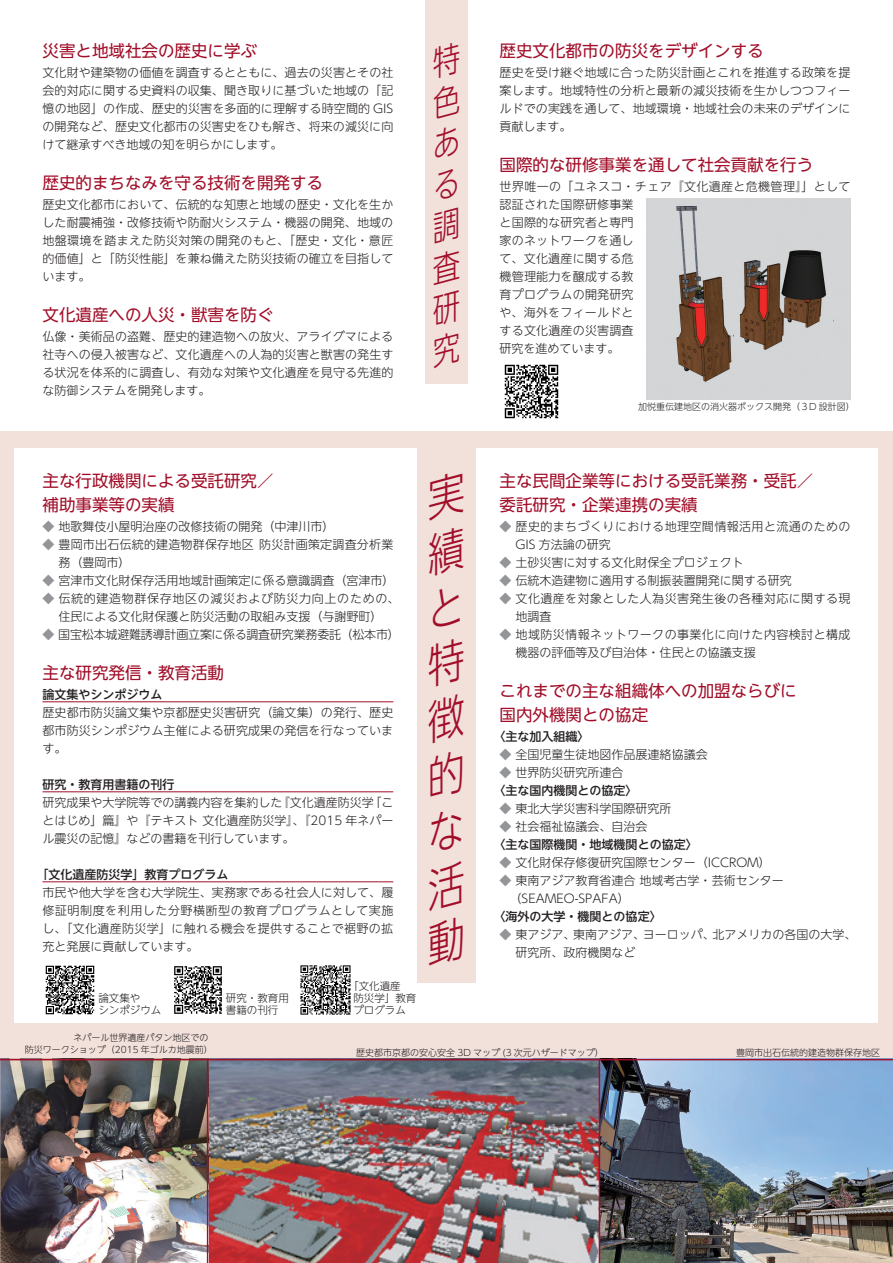
<style>
.page{position:relative;width:893px;height:1263px;background:#fff}
.page>*{position:absolute;margin:0;border:0;box-sizing:border-box;transform-origin:0 0}
.t1{font:16.5px/24px "UD Shin Go NT Pro";color:#a20e29}
.t2{font:300 12px/18px "UD Shin Go NT Pro";letter-spacing:.01em;color:#231f20;text-align:justify}
.t3{font:300 12px/18px "UD Shin Go NT Pro";letter-spacing:.035em;color:#231f20}
.t4{font:500 12px/18px "UD Shin Go NT Pro";color:#231f20}
.t5{font:300 12px/18px "UD Shin Go NT Pro";letter-spacing:.055em;color:#231f20;text-align:center}
.t6{font:300 12px "UD Shin Go NT Pro";letter-spacing:-.015em;color:#231f20}
.t7{font:300 10.5px/12px "UD Shin Go NT Pro";color:#231f20}
.t8{font:300 9px/12px "UD Shin Go NT Pro";color:#231f20}
.s1{color:#939598}
.s2{font-weight:300;color:#939598}
.s3{font-weight:300}
</style>
<div class="page">
<div style="left:0;top:431px;width:893px;height:629px;background:#f2e0db"></div>
<div style="left:15px;top:448px;width:863px;height:575px;background:#fff"></div>
<img style="left:0;top:1060px;width:893px;height:203px">
<div style="left:425px;top:0;width:43px;height:383px;background:#f2e0db"></div>
<div style="left:417px;top:447px;width:59px;height:536px;background:#f2e0db"></div>
<hr style="left:0;top:1059px;width:893px;height:1px;background:#a20e29">
<hr style="left:207px;top:1059px;width:1px;height:204px;background:#a20e29">
<hr style="left:599px;top:1059px;width:1px;height:204px;background:#a20e29">
<hr style="left:43px;top:701px;width:350px;height:1px;background:#a20e29">
<hr style="left:43px;top:791px;width:350px;height:1px;background:#a20e29">
<hr style="left:43px;top:881px;width:350px;height:1px;background:#a20e29">
<img style="left:646px;top:199px;width:204px;height:201px">
<img style="left:504px;top:364px;width:55px;height:55px">
<img style="left:45px;top:965px;width:50px;height:50px">
<img style="left:174px;top:966px;width:48px;height:48px">
<img style="left:300px;top:965px;width:51px;height:50px">
<h1 class="t1" style="left:43px;top:38px;width:216px">災害と地域社会の歴史に学ぶ</h1>
<p class="t2" style="left:43px;top:63px;width:352px">文化財や建築物の価値を調査するとともに、過去の災害とその社会的対応に関する史資料の収集、聞き取りに基づいた地域の「記憶の地図」の作成、歴史的災害を多面的に理解する時空間的 GISの開発など、歴史文化都市の災害史をひも解き、将来の減災に向けて継承すべき地域の知を明らかにします。</p>
<h1 class="t1" style="left:43px;top:170px;width:282px">歴史的まちなみを守る技術を開発する</h1>
<p class="t2" style="left:43px;top:195px;width:352px">歴史文化都市において、伝統的な知恵と地域の歴史・文化を生かした耐震補強・改修技術や防耐火システム・機器の開発、地域の地盤環境を踏まえた防災対策の開発のもと、「歴史・文化・意匠的価値」と「防災性能」を兼ね備えた防災技術の確立を目指しています。</p>
<h1 class="t1" style="left:43px;top:302px;width:232px">文化遺産への人災・獣害を防ぐ</h1>
<p class="t2" style="left:43px;top:327px;width:352px">仏像・美術品の盗難、歴史的建造物への放火、アライグマによる社寺への侵入被害など、文化遺産への人為的災害と獣害の発生する状況を体系的に調査し、有効な対策や文化遺産を見守る先進的な防御システムを開発します。</p>
<h1 class="t1" style="left:43px;top:468px;width:232px">主な行政機関による受託研究／補助事業等の実績</h1>
<p class="t2" style="left:43px;top:517px;width:293px"><span class="s1">◆</span> 地歌舞伎小屋明治座の改修技術の開発（中津川市）</p>
<p class="t2" style="left:59px;top:535px;width:336px;text-indent:-16px"><span class="s1">◆</span> 豊岡市出石伝統的建造物群保存地区 防災計画策定調査分析業務（豊岡市）</p>
<p class="t2" style="left:43px;top:571px;width:353px"><span class="s1">◆</span> 宮津市文化財保存活用地域計画策定に係る意識調査（宮津市）</p>
<p class="t5" style="left:43px;top:589px;width:358px"><span class="s1">◆</span> 伝統的建造物群保存地区の減災および防災力向上のための、住民による文化財保護と防災活動の取組み支援（与謝野町）</p>
<p class="t6" style="left:43px;top:624px;width:359px"><span class="s1">◆</span> 国宝松本城避難誘導計画立案に係る調査研究業務委託（松本市）</p>
<h1 class="t1" style="left:43px;top:660px;width:183px">主な研究発信・教育活動</h1>
<p class="t4" style="left:43px;top:685px;width:121px">論文集やシンポジウム</p>
<p class="t2" style="left:43px;top:703px;width:352px">歴史都市防災論文集や京都歴史災害研究（論文集）の発行、歴史都市防災シンポジウム主催による研究成果の発信を行なっています。</p>
<p class="t4" style="left:43px;top:775px;width:133px">研究・教育用書籍の刊行</p>
<p class="t2" style="left:43px;top:793px;width:352px">研究成果や大学院等での講義内容を集約した『文化遺産防災学「ことはじめ」篇』や『テキスト 文化遺産防災学』、『2015 年ネパール震災の記憶』などの書籍を刊行しています。</p>
<p class="t4" style="left:37px;top:865px;width:193px">「文化遺産防災学」教育プログラム</p>
<p class="t2" style="left:43px;top:883px;width:352px">市民や他大学を含む大学院生、実務家である社会人に対して、履修証明制度を利用した分野横断型の教育プログラムとして実施し、「文化遺産防災学」に触れる機会を提供することで裾野の拡充と発展に貢献しています。</p>
<p class="t7" style="left:98px;top:991px;width:64px">論文集や<br>シンポジウム</p>
<p class="t7" style="left:226px;top:991px;width:64px">研究・教育用書籍の刊行</p>
<p class="t7" style="left:353px;top:979px;width:64px;text-indent:-5px">「文化遺産<br>防災学」教育プログラム</p>
<h1 class="t1" style="left:500px;top:38px;width:265px">歴史文化都市の防災をデザインする</h1>
<p class="t2" style="left:500px;top:63px;width:352px">歴史を受け継ぐ地域に合った防災計画とこれを推進する政策を提案します。地域特性の分析と最新の減災技術を生かしつつフィールドでの実践を通して、地域環境・地域社会の未来のデザインに貢献します。</p>
<h1 class="t1" style="left:500px;top:152px;width:315px">国際的な研修事業を通して社会貢献を行う</h1>
<p class="t2" style="left:500px;top:177px;width:352px;text-align:left">世界唯一の「ユネスコ・チェア『文化遺産と危機管理』」として認証された国際研修事業<br>と国際的な研究者と専門<br>家のネットワークを通し<br>て、文化遺産に関する危<br>機管理能力を醸成する教<br>育プログラムの開発研究<br>や、海外をフィールドと<br>する文化遺産の災害調査<br>研究を進めています。</p>
<p class="t8" style="left:638px;top:400px;width:218px">加悦重伝建地区の消火器ボックス開発（３D 設計図）</p>
<h1 class="t1" style="left:500px;top:468px;width:315px">主な民間企業等における受託業務・受託／委託研究・企業連携の実績</h1>
<p class="t3" style="left:516px;top:517px;width:336px;text-indent:-16px"><span class="s1">◆</span> 歴史的まちづくりにおける地理空間情報活用と流通のための<br>GIS 方法論の研究</p>
<p class="t2" style="left:500px;top:553px;width:245px"><span class="s1">◆</span> 土砂災害に対する文化財保全プロジェクト</p>
<p class="t2" style="left:500px;top:571px;width:293px"><span class="s1">◆</span> 伝統木造建物に適用する制振装置開発に関する研究</p>
<p class="t3" style="left:516px;top:589px;width:336px;text-indent:-16px"><span class="s1">◆</span> 文化遺産を対象とした人為災害発生後の各種対応に関する現地調査</p>
<p class="t3" style="left:516px;top:625px;width:336px;text-indent:-16px"><span class="s1">◆</span> 地域防災情報ネットワークの事業化に向けた内容検討と構成機器の評価等及び自治体・住民との協議支援</p>
<h1 class="t1" style="left:500px;top:678px;width:299px">これまでの主な組織体への加盟ならびに国内外機関との協定</h1>
<p class="t4" style="left:494px;top:727px;width:97px">〈主な加入組織〉</p>
<p class="t2" style="left:500px;top:745px;width:209px"><span class="s1">◆</span> 全国児童生徒地図作品展連絡協議会</p>
<p class="t4" style="left:494px;top:763px;width:145px;text-indent:6px"><span class="s2">◆</span> <span class="s3">世界防災研究所連合</span>〈主な国内機関との協定〉</p>
<p class="t2" style="left:500px;top:799px;width:173px"><span class="s1">◆</span> 東北大学災害科学国際研究所</p>
<p class="t4" style="left:494px;top:817px;width:205px;text-indent:6px"><span class="s2">◆</span> <span class="s3">社会福祉協議会、自治会<br></span>〈主な国際機関・地域機関との協定〉</p>
<p class="t2" style="left:500px;top:853px;width:273px"><span class="s1">◆</span> 文化財保存修復研究国際センター（ICCROM）</p>
<p class="t2" style="left:500px;top:871px;width:285px"><span class="s1">◆</span> 東南アジア教育省連合 地域考古学・芸術センター　 （SEAMEO-SPAFA）</p>
<p class="t4" style="left:494px;top:907px;width:169px">〈海外の大学・機関との協定〉</p>
<p class="t2" style="left:516px;top:925px;width:342px;text-indent:-16px"><span class="s1">◆</span> 東アジア、東南アジア、ヨーロッパ、北アメリカの各国の大学、研究所、政府機関など</p>
<p class="t8" style="left:25px;top:1031px;width:190px;text-indent:49px">ネパール世界遺産パタン地区での防災ワークショップ（2015 年ゴルカ地震前）</p>
<p class="t8" style="left:356px;top:1046px;width:249px">歴史都市京都の安心安全 3D マップ (3 次元ハザードマップ）</p>
<p class="t8" style="left:736px;top:1046px;width:145px">豊岡市出石伝統的建造物群保存地区</p>
</div>
